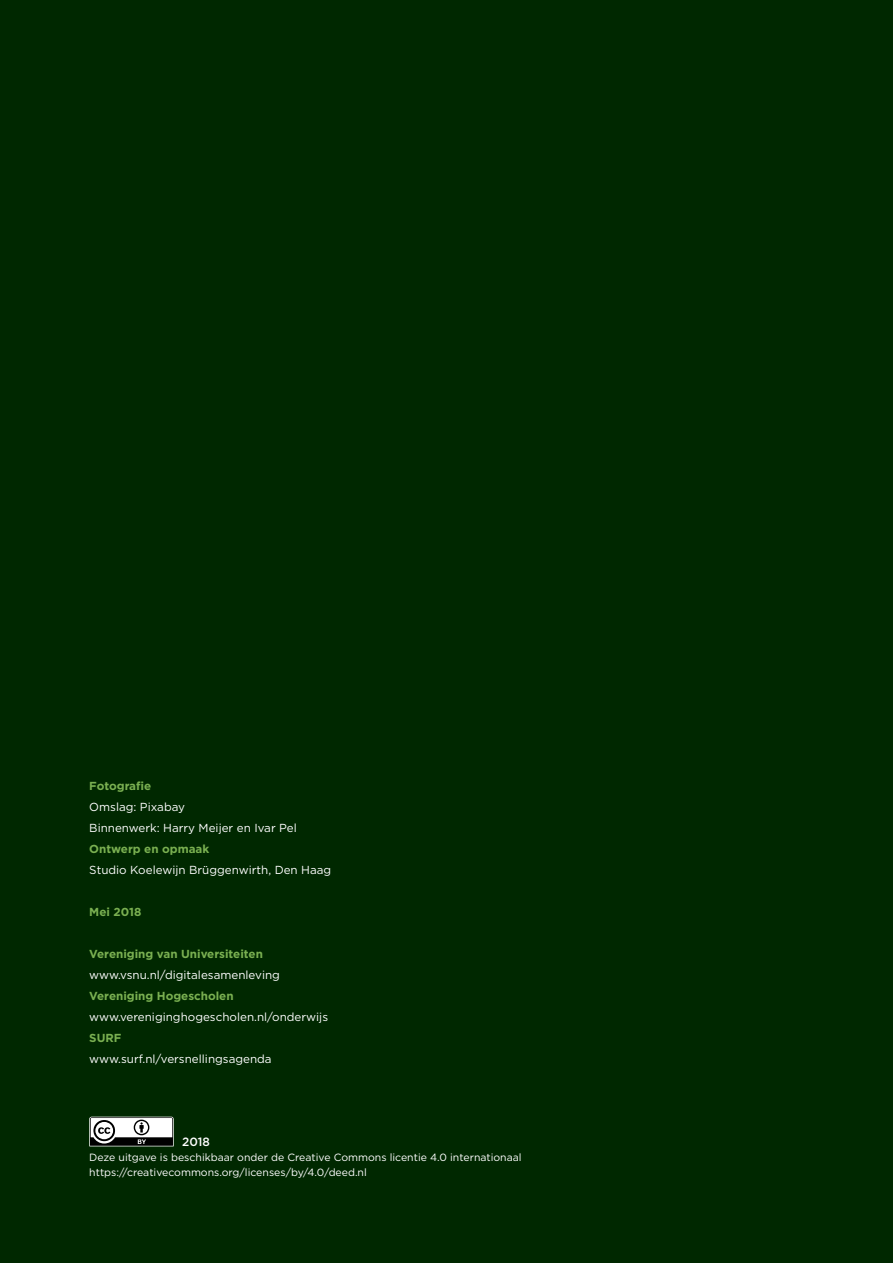
<style>
.page{position:relative;width:893px;height:1263px;background:#002800}
.page>*{position:absolute;margin:0;border:0;box-sizing:border-box;transform-origin:0 0}
.t1{font:500 12px "Gotham";color:#fff}
.t2{font:11.7px/21px "Gotham";color:#fff}
.t3{font:700 11.7px "Gotham";color:#7ab051}
.t4{font:10.5px/15px "Gotham";color:#fff}
</style>
<div class="page">
<svg style="left:89px;top:1116px;width:85px;height:31px;background:#999b99"></svg>
<p class="t3" style="left:89px;top:778px;width:63px">Fotografie</p>
<p class="t2" style="left:89px;top:796px;width:209px">Omslag: Pixabay<br>Binnenwerk: Harry Meijer en Ivar Pel</p>
<p class="t3" style="left:89px;top:841px;width:122px">Ontwerp en opmaak</p>
<p class="t2" style="left:89px;top:859px;width:244px">Studio Koelewijn Brüggenwirth, Den Haag</p>
<p class="t3" style="left:89px;top:904px;width:54px">Mei 2018</p>
<p class="t3" style="left:89px;top:946px;width:175px">Vereniging van Universiteiten</p>
<p class="t2" style="left:89px;top:964px;width:192px">www.vsnu.nl/digitalesamenleving</p>
<p class="t3" style="left:89px;top:988px;width:146px">Vereniging Hogescholen</p>
<p class="t2" style="left:89px;top:1006px;width:240px">www.vereniginghogescholen.nl/onderwijs</p>
<p class="t3" style="left:89px;top:1030px;width:34px">SURF</p>
<p class="t2" style="left:89px;top:1048px;width:184px">www.surf.nl/versnellingsagenda</p>
<p class="t1" style="left:182px;top:1134px;width:29px">2018</p>
<p class="t4" style="left:89px;top:1149px;width:434px">Deze uitgave is beschikbaar onder de Creative Commons licentie 4.0 internationaal https://creativecommons.org/licenses/by/4.0/deed.nl</p>
</div>
